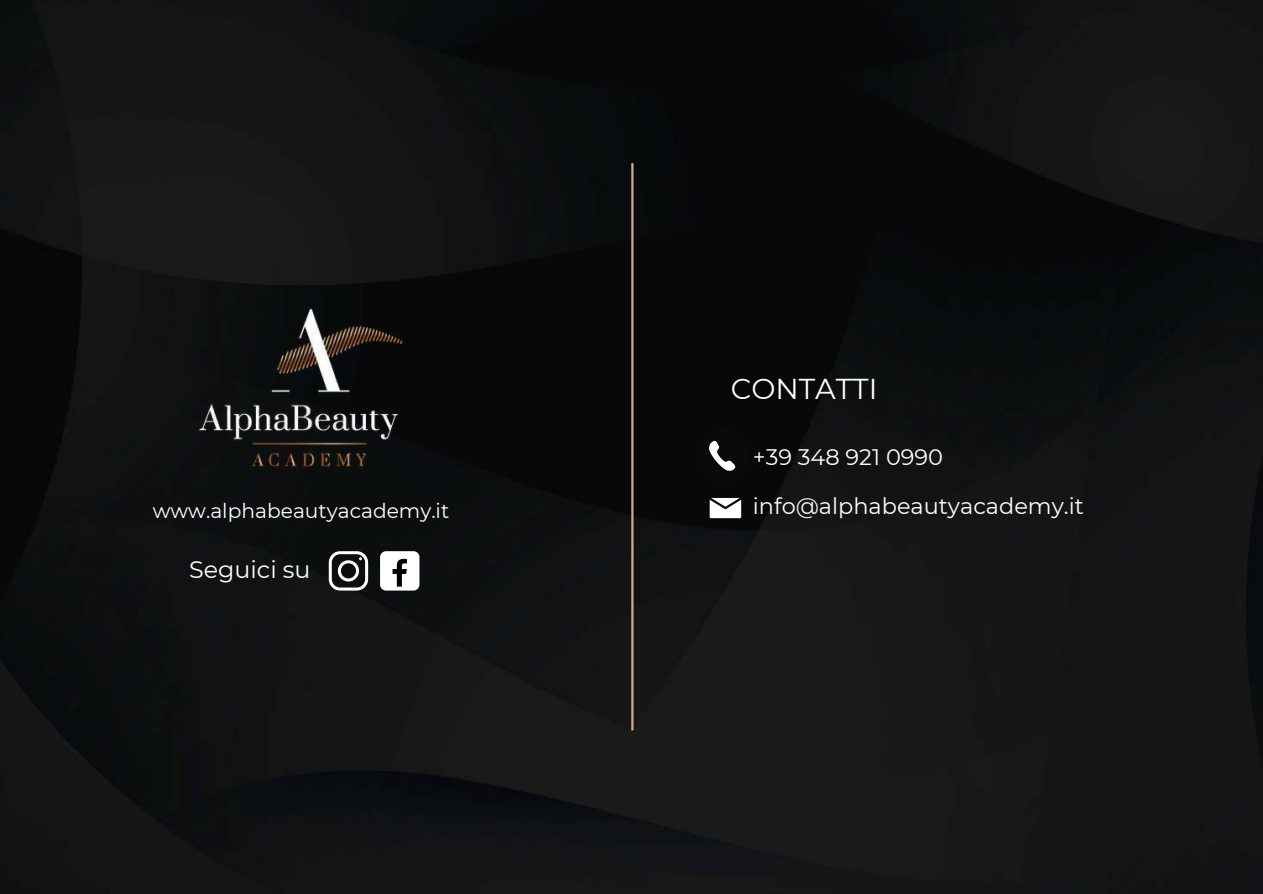
<style>
.page{position:relative;width:1263px;height:894px;background:#fff}
.page>*{position:absolute;margin:0;border:0;box-sizing:border-box;transform-origin:0 0}
.t1{font:28.65px "Montserrat";color:#fff}
.t2{font:23.85px "Montserrat";color:#fff}
.t3{font:22.5px/49.2px "Montserrat";color:#fff}
.t4{font:20.25px "Montserrat";color:#fff}
</style>
<div class="page">
<img style="left:0;top:0;width:1262px;height:893px">
<hr style="left:631px;top:163px;width:2px;height:567px;background:#cfaa90">
<img style="left:194px;top:303px;width:214px;height:170px">
<svg style="left:329px;top:551px;width:39px;height:39px"></svg>
<div style="left:380px;top:551px;width:39px;height:39px;background:#fff;border-radius:6px"></div>
<svg style="left:393px;top:558px;width:14px;height:28px"></svg>
<svg style="left:692px;top:425px;width:61px;height:61px;background:#1b1b1b"></svg>
<svg style="left:710px;top:498px;width:31px;height:20px"></svg>
<p class="t4" style="left:153px;top:498px;width:298px">www.alphabeautyacademy.it</p>
<p class="t2" style="left:189px;top:555px;width:123px">Seguici su</p>
<p class="t1" style="left:731px;top:371px;width:148px">CONTATTI</p>
<p class="t3" style="left:753px;top:432px;width:332px">+39 348 921 0990 info@alphabeautyacademy.it</p>
</div>
